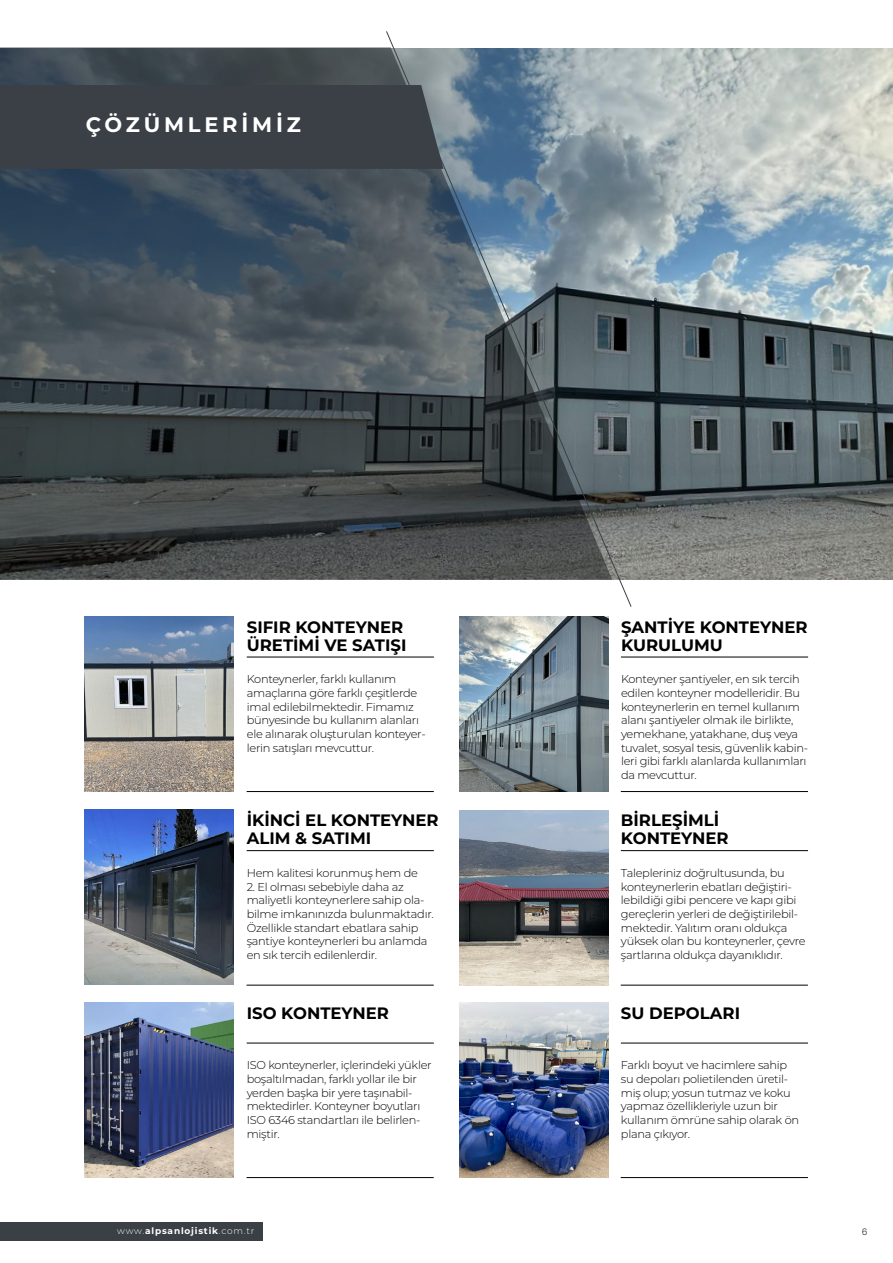
<style>
.page{position:relative;width:893px;height:1263px;background:#fff}
.page>*{position:absolute;margin:0;border:0;box-sizing:border-box;transform-origin:0 0}
.t1{font:700 21px "Montserrat";letter-spacing:.18em;color:#fff}
.t2{font:700 16.5px "Montserrat";color:#000}
.t3{font:300 11.4px/13.6px "Montserrat";letter-spacing:-.025em;color:#000}
.t4{font:700 9px "Montserrat";letter-spacing:.09em;color:#fff}
.t5{font:300 9px "Poppins";color:#231f20}
.s1{font-weight:300}
.s2{font-weight:300;color:#3a4046}
</style>
<div class="page">
<img style="left:85px;top:617px;width:149px;height:174px">
<img style="left:85px;top:810px;width:149px;height:174px">
<img style="left:632px;top:48px;width:261px;height:532px">
<svg style="left:0;top:47px;width:385px;height:533px;background:#404a50"></svg>
<div style="left:0;top:85px;width:385px;height:84px;background:#3a4046"></div>
<svg style="left:385px;top:31px;width:247px;height:576px;background:#67737a"></svg>
<div style="left:0;top:1222px;width:263px;height:18px;background:#3a4046"></div>
<hr style="left:247px;top:850px;width:187px;height:1px;background:#000">
<hr style="left:247px;top:985px;width:187px;height:1px;background:#000">
<img style="left:459px;top:810px;width:149px;height:175px">
<hr style="left:621px;top:850px;width:187px;height:1px;background:#000">
<hr style="left:621px;top:985px;width:187px;height:1px;background:#000">
<img style="left:85px;top:1003px;width:149px;height:174px">
<hr style="left:247px;top:1043px;width:187px;height:1px;background:#000">
<hr style="left:247px;top:1177px;width:187px;height:1px;background:#000">
<img style="left:459px;top:1003px;width:149px;height:174px">
<hr style="left:621px;top:1043px;width:187px;height:1px;background:#000">
<hr style="left:621px;top:1177px;width:187px;height:1px;background:#000">
<hr style="left:247px;top:657px;width:187px;height:1px;background:#000">
<hr style="left:247px;top:791px;width:187px;height:1px;background:#000">
<img style="left:459px;top:617px;width:149px;height:174px">
<hr style="left:621px;top:657px;width:187px;height:1px;background:#000">
<hr style="left:621px;top:791px;width:187px;height:1px;background:#000">
<p class="t1" style="left:86px;top:109px;width:217px">ÇÖZÜMLERİMİZ</p>
<p class="t2" style="left:247px;top:615px;width:158px">SIFIR KONTEYNER</p>
<p class="t2" style="left:247px;top:633px;width:161px">ÜRETİMİ VE SATIŞI</p>
<p class="t3" style="left:247px;top:672px;width:180px">Konteynerler, farklı kullanım amaçlarına göre farklı çeşitlerde imal edilebilmektedir. Fimamız bünyesinde bu kullanım alanları ele alınarak oluşturulan konteyer&shy;lerin satışları mevcuttur.</p>
<p class="t2" style="left:247px;top:809px;width:194px">İKİNCİ EL KONTEYNER</p>
<p class="t2" style="left:247px;top:827px;width:126px">ALIM &amp; SATIMI</p>
<p class="t3" style="left:247px;top:866px;width:173px">Hem kalitesi korunmuş hem de</p>
<p class="t3" style="left:247px;top:879px;width:189px">2. El olması sebebiyle daha az maliyetli konteynerlere sahip ola&shy;bilme imkanınızda bulunmaktadır.<br>Özellikle standart ebatlara sahip şantiye konteynerleri bu anlamda en sık tercih edilenlerdir.</p>
<p class="t2" style="left:247px;top:1001px;width:144px">ISO KONTEYNER</p>
<p class="t3" style="left:247px;top:1058px;width:186px">ISO konteynerler, içlerindeki yükler boşaltılmadan, farklı yollar ile bir yerden başka bir yere taşınabil&shy;mektedirler. Konteyner boyutları<br>ISO 6346 standartları ile belirlen&shy;miştir.</p>
<p class="t2" style="left:621px;top:615px;width:188px">ŞANTİYE KONTEYNER</p>
<p class="t2" style="left:621px;top:633px;width:103px">KURULUMU</p>
<p class="t3" style="left:621px;top:672px;width:189px">Konteyner şantiyeler, en sık tercih edilen konteyner modelleridir. Bu konteynerlerin en temel kullanım alanı şantiyeler olmak ile birlikte, yemekhane, yatakhane, duş veya tuvalet, sosyal tesis, güvenlik kabin&shy;leri gibi farklı alanlarda kullanımları da mevcuttur.</p>
<p class="t2" style="left:621px;top:809px;width:100px">BİRLEŞİMLİ</p>
<p class="t2" style="left:621px;top:827px;width:109px">KONTEYNER</p>
<p class="t3" style="left:621px;top:866px;width:186px">Talepleriniz doğrultusunda, bu konteynerlerin ebatları değiştiri&shy;lebildiği gibi pencere ve kapı gibi gereçlerin yerleri de değiştirilebil&shy;mektedir. Yalıtım oranı oldukça yüksek olan bu konteynerler, çevre şartlarına oldukça dayanıklıdır.</p>
<p class="t2" style="left:621px;top:1001px;width:121px">SU DEPOLARI</p>
<p class="t3" style="left:621px;top:1058px;width:180px">Farklı boyut ve hacimlere sahip su depoları polietilenden üretil&shy;miş olup; yosun tutmaz ve koku yapmaz özellikleriyle uzun bir kullanım ömrüne sahip olarak ön plana çıkıyor.</p>
<p class="t4" style="left:117px;top:1224px;width:148px"><span class="s1">www.</span>alpsanlojistik<span class="s1">.com.tr</span> <span class="s2">.</span></p>
<p class="t5" style="left:862px;top:1226px;width:7px">6</p>
</div>
